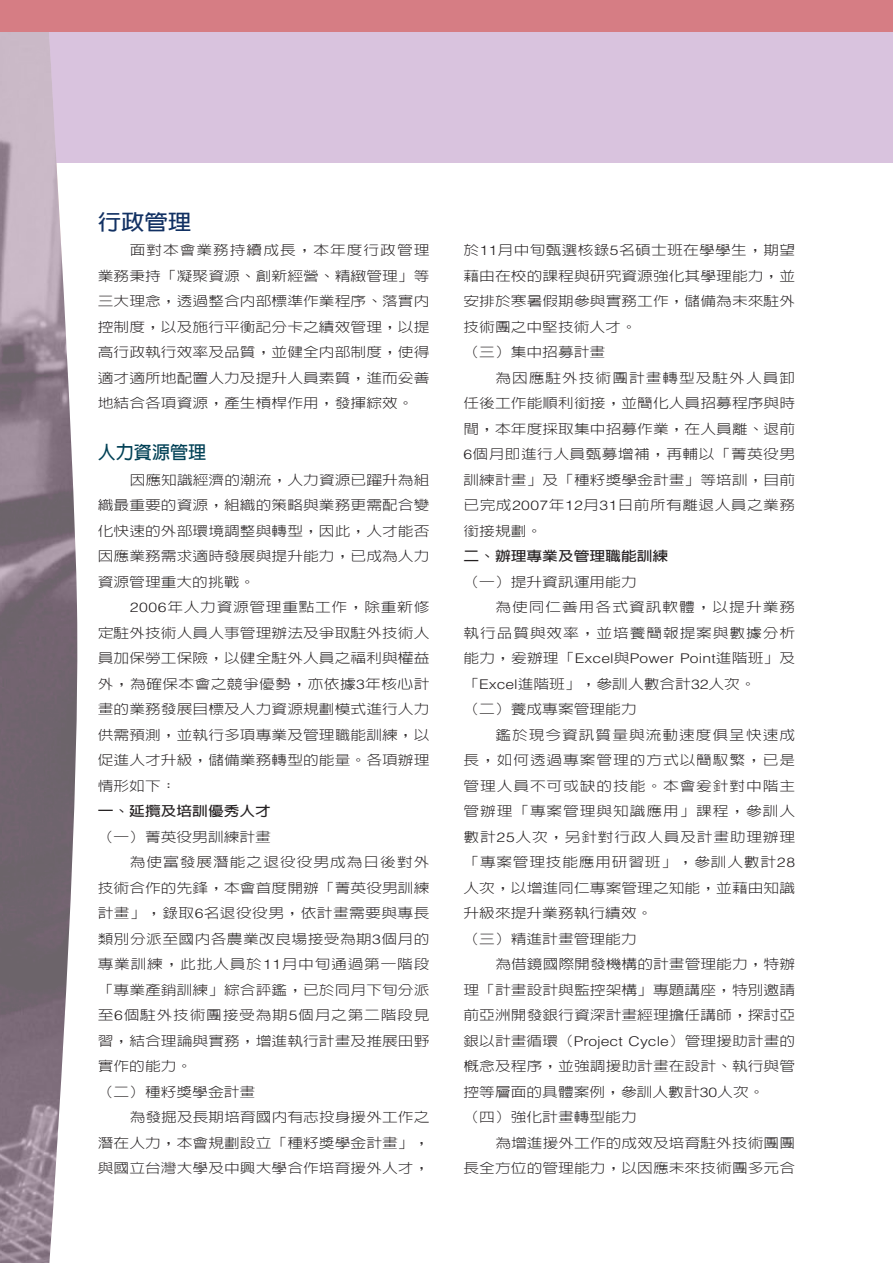
<style>
.page{position:relative;width:893px;height:1263px;background:#fff}
.page>*{position:absolute;margin:0;border:0;box-sizing:border-box;transform-origin:0 0}
.t1{font:700 21.3px "Lin Gothic";color:#123163;scale:1.1 1}
.t2{font:700 18px "Lin Gothic";color:#024156}
.t3{font:300 13.35px/25.5px "Lin Gothic";letter-spacing:.005em;color:#231f20;text-align:justify;scale:1.18 1}
.t4{font:300 13.35px/25.5px "Lin Gothic";letter-spacing:.05em;color:#231f20;scale:1.18 1}
.t5{font:300 13.35px "Lin Gothic";letter-spacing:.025em;color:#231f20;scale:1.18 1}
.t6{font:300 13.35px "Lin Gothic";letter-spacing:.045em;color:#231f20;scale:1.18 1}
.t7{font:300 13.35px "Lin Gothic";letter-spacing:.06em;color:#231f20;scale:1.18 1}
.t8{font:300 13.35px "Helvetica";letter-spacing:.01em;color:#231f20;scale:1.18 1}
.t9{font:700 13.35px "Lin Gothic";color:#231f20;scale:1.18 1}
.t10{font:300 13.35px "Lin Gothic";letter-spacing:.055em;color:#231f20;scale:1.18 1}
.s1{font-family:"Helvetica"}
.s2{font-family:"Lin Gothic"}
</style>
<div class="page">
<div style="left:2px;top:31px;width:891px;height:132px;background:#d9c3de"></div>
<img style="left:0;top:32px;width:78px;height:1231px">
<div style="left:0;top:0;width:893px;height:32px;background:#d67d84"></div>
<h1 class="t1" style="left:98px;top:210px;width:87px">行政管理</h1>
<p class="t3" style="left:98px;top:237px;width:283px;text-indent:32px">面對本會業務持續成長，本年度行政管理業務秉持「凝聚資源、創新經營、精緻管理」等三大理念，透過整合內部標準作業程序、落實內控制度，以及施行平衡記分卡之績效管理，以提高行政執行效率及品質，並健全內部制度，使得適才適所地配置人力及提升人員素質，進而妥善地結合各項資源，產生槓桿作用，發揮綜效。</p>
<h2 class="t2" style="left:98px;top:443px;width:110px">人力資源管理</h2>
<p class="t3" style="left:98px;top:467px;width:283px;text-indent:32px">因應知識經濟的潮流，人力資源已躍升為組織最重要的資源，組織的策略與業務更需配合變化快速的外部環境調整與轉型，因此，人才能否因應業務需求適時發展與提升能力，已成為人力資源管理重大的挑戰。</p>
<p class="t3" style="left:98px;top:594px;width:283px;text-indent:32px"><span class="s1">2006</span>年人力資源管理重點工作，除重新修定駐外技術人員人事管理辦法及爭取駐外技術人員加保勞工保險，以健全駐外人員之福利與權益外，為確保本會之競爭優勢，亦依據<span class="s1">3</span>年核心計畫的業務發展目標及人力資源規劃模式進行人力供需預測，並執行多項專業及管理職能訓練，以促進人才升級，儲備業務轉型的能量。各項辦理情形如下：</p>
<p class="t9" style="left:98px;top:804px;width:148px">一、延攬及培訓優秀人才</p>
<p class="t3" style="left:98px;top:824px;width:148px">（一）菁英役男訓練計畫</p>
<p class="t7" style="left:130px;top:855px;width:256px">為使富發展潛能之退役役男成為日後對外</p>
<p class="t3" style="left:98px;top:875px;width:283px">技術合作的先鋒，本會首度開辦「菁英役男訓練</p>
<p class="t5" style="left:98px;top:906px;width:283px">計畫」，錄取<span class="s1">6</span>名退役役男，依計畫需要與專長</p>
<p class="t5" style="left:98px;top:932px;width:283px">類別分派至國內各農業改良場接受為期<span class="s1">3</span>個月的</p>
<p class="t6" style="left:98px;top:957px;width:283px">專業訓練，此批人員於<span class="s1">11</span>月中旬通過第一階段</p>
<p class="t3" style="left:98px;top:977px;width:283px">「專業產銷訓練」綜合評鑑，已於同月下旬分派</p>
<p class="t6" style="left:98px;top:1008px;width:283px">至<span class="s1">6</span>個駐外技術團接受為期<span class="s1">5</span>個月之第二階段見</p>
<p class="t3" style="left:98px;top:1028px;width:283px">習，結合理論與實務，增進執行計畫及推展田野</p>
<p class="t3" style="left:98px;top:1053px;width:82px">實作的能力。</p>
<p class="t3" style="left:98px;top:1079px;width:135px">（二）種籽獎學金計畫</p>
<p class="t3" style="left:130px;top:1104px;width:256px">為發掘及長期培育國內有志投身援外工作之</p>
<p class="t3" style="left:98px;top:1130px;width:283px">潛在人力，本會規劃設立「種籽獎學金計畫」，</p>
<p class="t3" style="left:98px;top:1155px;width:283px">與國立台灣大學及中興大學合作培育援外人才，</p>
<p class="t3" style="left:463px;top:237px;width:283px;text-align:left">於<span class="s1">11</span>月中旬甄選核錄<span class="s1">5</span>名碩士班在學學生，期望藉由在校的課程與研究資源強化其學理能力，並安排於寒暑假期參與實務工作，儲備為未來駐外技術團之中堅技術人才。<br>（三）集中招募計畫</p>
<p class="t3" style="left:463px;top:365px;width:283px;text-indent:32px">為因應駐外技術團計畫轉型及駐外人員卸任後工作能順利銜接，並簡化人員招募程序與時間，本年度採取集中招募作業，在人員離、退前<span class="s1">6</span>個月即進行人員甄募增補，再輔以「菁英役男訓練計畫」及「種籽獎學金計畫」等培訓，目前已完成<span class="s1">2007</span>年<span class="s1">12</span>月<span class="s1">31</span>日前所有離退人員之業務銜接規劃。</p>
<p class="t9" style="left:463px;top:549px;width:175px">二、辦理專業及管理職能訓練</p>
<p class="t3" style="left:463px;top:569px;width:148px">（一）提升資訊運用能力</p>
<p class="t7" style="left:495px;top:600px;width:256px">為使同仁善用各式資訊軟體，以提升業務</p>
<p class="t10" style="left:463px;top:626px;width:283px">執行品質與效率，並培養簡報提案與數據分析</p>
<p class="t8" style="left:463px;top:650px;width:283px"><span class="s2">能力，爰辦理「</span>Excel<span class="s2">與</span>Power Point<span class="s2">進階班」及</span></p>
<p class="t3" style="left:463px;top:671px;width:249px">「<span class="s1">Excel</span>進階班」，參訓人數合計<span class="s1">32</span>人次。（二）養成專案管理能力</p>
<p class="t4" style="left:463px;top:722px;width:283px;text-indent:32px">鑑於現今資訊質量與流動速度俱呈快速成長，如何透過專案管理的方式以簡馭繁，已是管理人員不可或缺的技能。本會爰針對中階主管辦理「專案管理與知識應用」課程，參訓人數計<span class="s1">25</span>人次，另針對行政人員及計畫助理辦理「專案管理技能應用研習班」，參訓人數計<span class="s1">28</span>人次，以增進同仁專案管理之知能，並藉由知識升級來提升業務執行績效。<br>（三）精進計畫管理能力</p>
<p class="t3" style="left:463px;top:951px;width:283px;text-align:left;text-indent:32px">為借鏡國際開發機構的計畫管理能力，特辦理「計畫設計與監控架構」專題講座，特別邀請前亞洲開發銀行資深計畫經理擔任講師，探討亞銀以計畫循環（<span class="s1">Project Cycle</span>）管理援助計畫的概念及程序，並強調援助計畫在設計、執行與管控等層面的具體案例，參訓人數計<span class="s1">30</span>人次。<br>（四）強化計畫轉型能力</p>
<p class="t3" style="left:463px;top:1130px;width:283px;text-align:right">為增進援外工作的成效及培育駐外技術團團<br>長全方位的管理能力，以因應未來技術團多元合</p>
</div>
